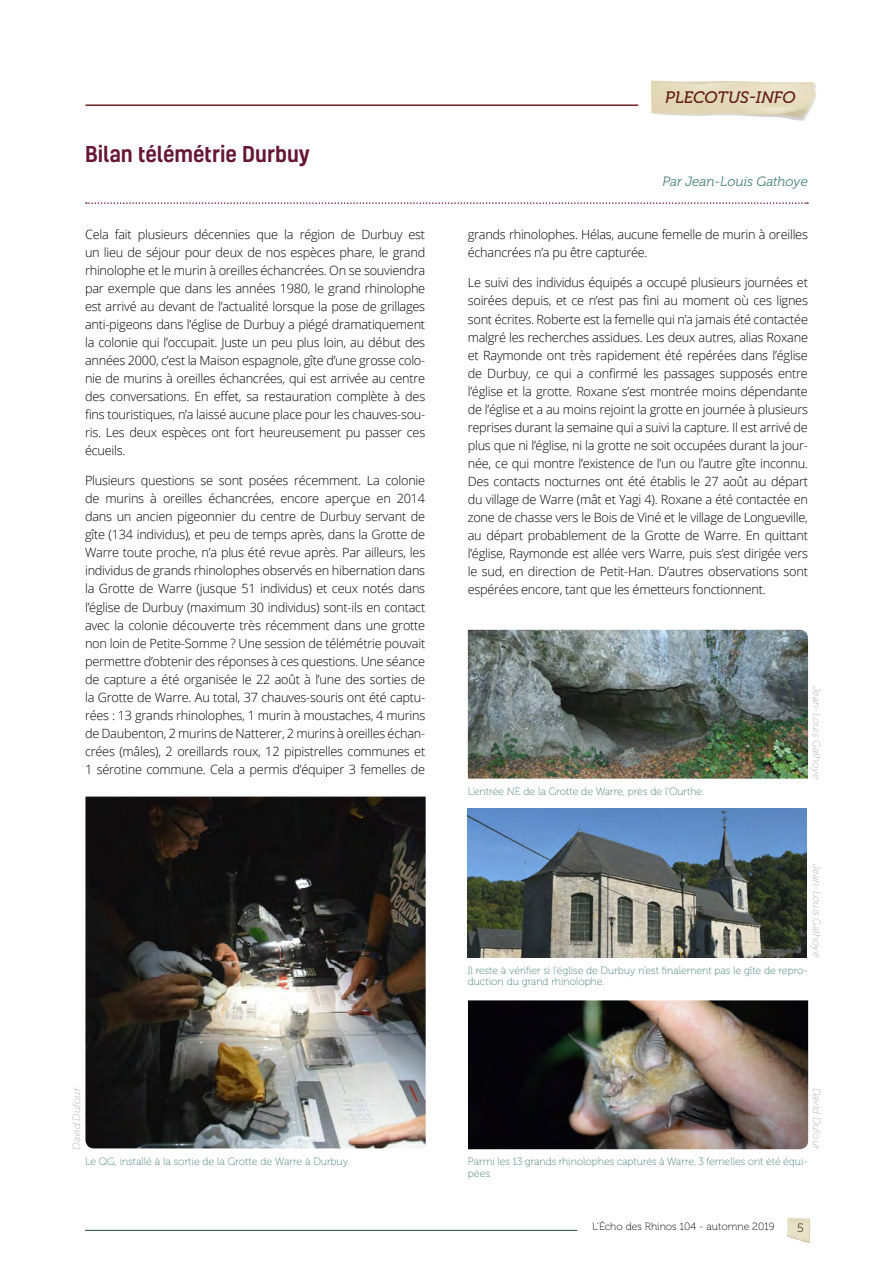
<style>
.page{position:relative;width:893px;height:1263px;background:#fff}
.page>*{position:absolute;margin:0;border:0;box-sizing:border-box;transform-origin:0 0}
.t1{font:500 21px "Kelson";color:#661737}
.t2{font:italic 16.5px "Museo 500";color:#702224}
.t3{font:italic 13.5px "Museo 300";letter-spacing:-.005em;color:#4a8179}
.t4{font:300 12.75px/18px "Open Sans";letter-spacing:-.02em;color:#000;text-align:justify}
.t5{font:12px "Museo 100";color:#000}
.t6{font:10.5px/11.4px "Museo 100";color:#4a8179}
.t7{font:italic 10.5px "Museo 100";color:#b3b2b2}
.t8{font:10.5px "Museo 100";color:#000}
</style>
<div class="page">
<img style="left:787px;top:1218px;width:23px;height:25px">
<img style="left:789px;top:1236px;width:14px;height:5px">
<hr style="left:85px;top:1230px;width:492px;height:1px;background:#294b4e">
<hr style="left:85px;top:104px;width:553px;height:2px;background:#702224">
<img style="left:786px;top:118px;width:20px;height:3px">
<img style="left:651px;top:81px;width:166px;height:37px">
<svg style="left:86px;top:202px;width:722px;height:2px"></svg>
<img style="left:85px;top:796px;width:341px;height:352px">
<img style="left:468px;top:1000px;width:340px;height:149px">
<img style="left:468px;top:809px;width:339px;height:148px">
<img style="left:468px;top:630px;width:340px;height:149px">
<h1 class="t1" style="left:85px;top:140px;width:226px">Bilan télémétrie Durbuy</h1>
<p class="t4" style="left:85px;top:225px;width:342px">Cela fait plusieurs décennies que la région de Durbuy est un lieu de séjour pour deux de nos espèces phare, le grand rhinolophe et le murin à oreilles échancrées. On se souviendra par exemple que dans les années 1980, le grand rhinolophe est arrivé au devant de l’actualité lorsque la pose de grillages anti-pigeons dans l’église de Durbuy a piégé dramatiquement la colonie qui l’occupait. Juste un peu plus loin, au début des années 2000, c’est la Maison espagnole, gîte d’une grosse colo&shy;nie de murins à oreilles échancrées, qui est arrivée au centre des conversations. En effet, sa restauration complète à des fins touristiques, n’a laissé aucune place pour les chauves-sou&shy;ris. Les deux espèces ont fort heureusement pu passer ces écueils.</p>
<p class="t4" style="left:85px;top:471px;width:342px">Plusieurs questions se sont posées récemment. La colonie de murins à oreilles échancrées, encore aperçue en 2014 dans un ancien pigeonnier du centre de Durbuy servant de gîte (134 individus), et peu de temps après, dans la Grotte de Warre toute proche, n’a plus été revue après. Par ailleurs, les individus de grands rhinolophes observés en hibernation dans la Grotte de Warre (jusque 51 individus) et ceux notés dans l’église de Durbuy (maximum 30 individus) sont-ils en contact avec la colonie découverte très récemment dans une grotte non loin de Petite-Somme ? Une session de télémétrie pouvait permettre d’obtenir des réponses à ces questions. Une séance de capture a été organisée le 22 août à l’une des sorties de la Grotte de Warre. Au total, 37 chauves-souris ont été captu&shy;rées : 13 grands rhinolophes, 1 murin à moustaches, 4 murins de Daubenton, 2 murins de Natterer, 2 murins à oreilles échan&shy;crées (mâles), 2 oreillards roux, 12 pipistrelles communes et 1 sérotine commune. Cela a permis d’équiper 3 femelles de</p>
<p class="t7" style="left:71px;top:1150px;width:63px;rotate:-90deg">David Dufour</p>
<p class="t6" style="left:85px;top:1156px;width:266px">Le QG, installé à la sortie de la Grotte de Warre à Durbuy.</p>
<p class="t2" style="left:665px;top:88px;width:132px">PLECOTUS-INFO</p>
<p class="t3" style="left:662px;top:174px;width:147px">Par Jean-Louis Gathoye</p>
<p class="t4" style="left:468px;top:225px;width:342px">grands rhinolophes. Hélas, aucune femelle de murin à oreilles échancrées n’a pu être capturée.</p>
<p class="t4" style="left:468px;top:273px;width:342px">Le suivi des individus équipés a occupé plusieurs journées et soirées depuis, et ce n’est pas fini au moment où ces lignes sont écrites. Roberte est la femelle qui n’a jamais été contactée malgré les recherches assidues. Les deux autres, alias Roxane et Raymonde ont très rapidement été repérées dans l’église de Durbuy, ce qui a confirmé les passages supposés entre l’église et la grotte. Roxane s’est montrée moins dépendante de l’église et a au moins rejoint la grotte en journée à plusieurs reprises durant la semaine qui a suivi la capture. Il est arrivé de plus que ni l’église, ni la grotte ne soit occupées durant la jour&shy;née, ce qui montre l’existence de l’un ou l’autre gîte inconnu.<br>Des contacts nocturnes ont été établis le 27 août au départ du village de Warre (mât et Yagi 4). Roxane a été contactée en zone de chasse vers le Bois de Viné et le village de Longueville, au départ probablement de la Grotte de Warre. En quittant l’église, Raymonde est allée vers Warre, puis s’est dirigée vers le sud, en direction de Petit-Han. D’autres observations sont espérées encore, tant que les émetteurs fonctionnent.</p>
<p class="t6" style="left:468px;top:785px;width:238px">L’entrée NE de la Grotte de Warre, près de l’Ourthe.</p>
<p class="t7" style="left:822px;top:686px;width:95px;rotate:90deg">Jean-Louis Gathoye</p>
<p class="t7" style="left:822px;top:864px;width:95px;rotate:90deg">Jean-Louis Gathoye</p>
<p class="t6" style="left:468px;top:965px;width:342px">Il reste à vérifier si l’église de Durbuy n’est finalement pas le gîte de repro&shy;duction du grand rhinolophe.</p>
<p class="t7" style="left:822px;top:1087px;width:63px;rotate:90deg">David Dufour</p>
<p class="t6" style="left:468px;top:1156px;width:342px">Parmi les 13 grands rhinolophes capturés à Warre, 3 femelles ont été équi&shy;pées.</p>
<p class="t8" style="left:592px;top:1221px;width:184px">L’Écho des Rhinos 104 - automne 2019</p>
<p class="t5" style="left:797px;top:1221px;width:8px">5</p>
</div>
